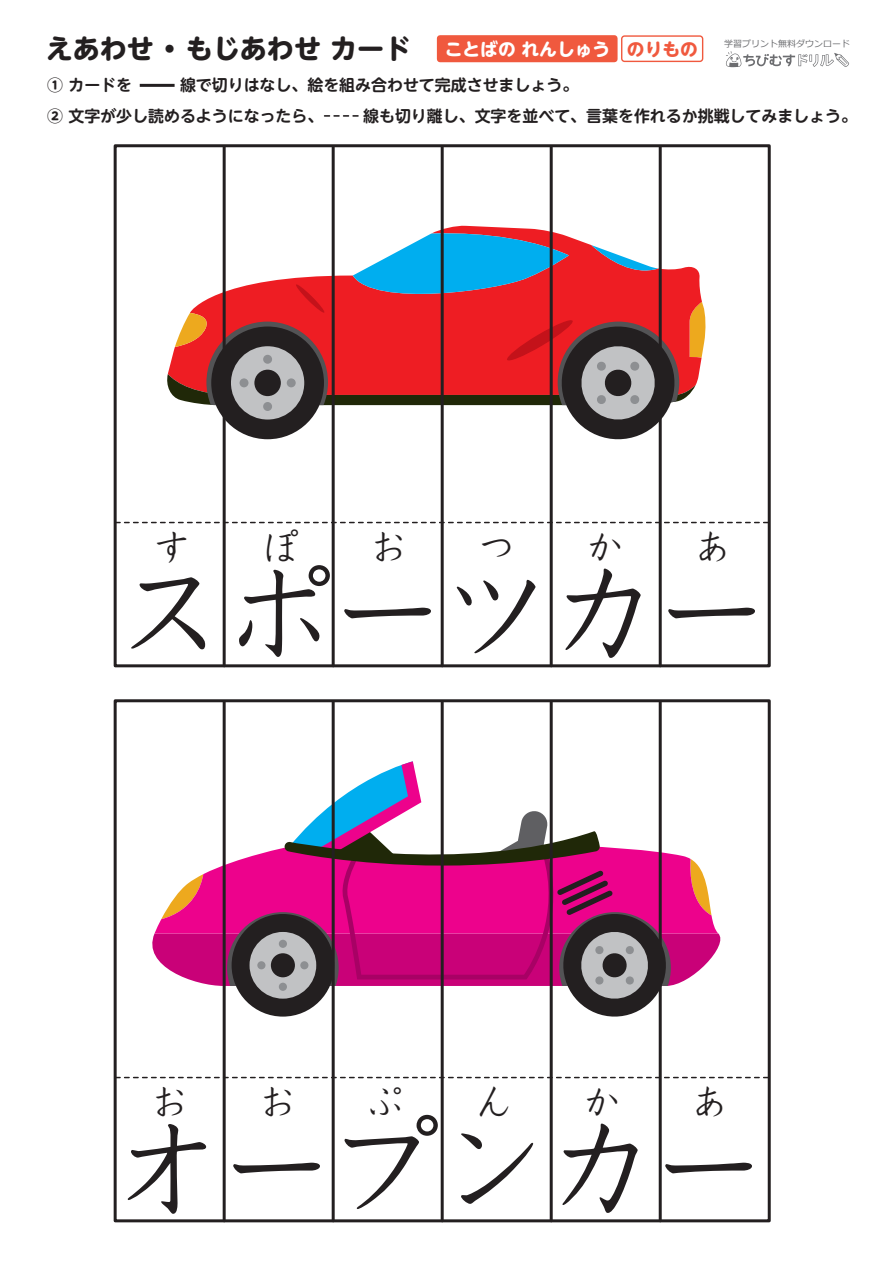
<style>
.page{position:relative;width:893px;height:1263px;background:#fff}
.page>*{position:absolute;margin:0;border:0;box-sizing:border-box;transform-origin:0 0}
.t1{font:108px "G Kyoka ICA Pro";color:#231f20}
.t2{font:36px "G Kyoka ICA Pro";color:#231f20}
.t3{font:700 27.15px "UD Shin M Go Pr 6 N";color:#231f20}
.t4{font:700 17.7px "UD Shin M Go Pr 6 N";color:#fff}
.t5{font:700 15.9px/30.6px "UD Shin M Go Pr 6 N De";color:#231f20}
.t6{font:9px "Meiryo";color:#6c6d70}
.s1{font-family:"UD Shin M Go Pr 6 N";font-weight:800}
.s2{color:#f0593e}
</style>
<div class="page">
<svg style="left:726px;top:51px;width:123px;height:16px"></svg>
<hr style="left:140px;top:84px;width:35px;height:3px;background:#231f20">
<svg style="left:324px;top:115px;width:35px;height:2px"></svg>
<div style="left:437px;top:35px;width:181px;height:27px;background:#f0593e"></div>
<div style="left:621px;top:35px;width:82px;height:27px;border:1px solid #f0593e;border-radius:3px"></div>
<svg style="left:152px;top:761px;width:569px;height:260px"></svg>
<svg style="left:222px;top:225px;width:437px;height:8px"></svg>
<svg style="left:167px;top:233px;width:539px;height:212px"></svg>
<div style="left:114px;top:699px;width:657px;height:523px;border:3px solid #231f20"></div>
<hr style="left:659px;top:702px;width:3px;height:519px;background:#231f20">
<hr style="left:550px;top:702px;width:3px;height:519px;background:#231f20">
<hr style="left:441px;top:702px;width:3px;height:519px;background:#231f20">
<hr style="left:332px;top:702px;width:3px;height:519px;background:#231f20">
<hr style="left:223px;top:702px;width:3px;height:519px;background:#231f20">
<svg style="left:116px;top:1077px;width:653px;height:1px"></svg>
<div style="left:114px;top:144px;width:657px;height:523px;border:3px solid #231f20"></div>
<hr style="left:659px;top:147px;width:3px;height:519px;background:#231f20">
<hr style="left:550px;top:147px;width:3px;height:519px;background:#231f20">
<hr style="left:441px;top:147px;width:3px;height:519px;background:#231f20">
<hr style="left:332px;top:147px;width:3px;height:519px;background:#231f20">
<hr style="left:223px;top:147px;width:3px;height:519px;background:#231f20">
<svg style="left:116px;top:522px;width:653px;height:1px"></svg>
<h3 class="t3" style="left:46px;top:25px;width:367px">えあわせ ・ もじあわせ カード</h3>
<p class="t6" style="left:724px;top:37px;width:127px">学習プリント無料ダウンロード</p>
<p class="t5" style="left:47px;top:69px;width:532px"><span class="s1">①</span> カードを　　 線で切りはなし、絵を組み合わせて完成させましょう。<br><span class="s1">②</span> 文字が少し読めるようになったら、</p>
<p class="t4" style="left:445px;top:34px;width:254px">ことばの れんしゅう <span class="s2">のりもの</span></p>
<p class="t5" style="left:363px;top:99px;width:495px">線も切り離し、文字を並べて、言葉を作れるか挑戦してみましょう。</p>
<h2 class="t2" style="left:154px;top:519px;width:37px">す</h2>
<h2 class="t2" style="left:262px;top:519px;width:37px">ぽ</h2>
<h2 class="t2" style="left:370px;top:519px;width:37px">お</h2>
<h2 class="t2" style="left:478px;top:519px;width:37px">つ</h2>
<h2 class="t2" style="left:586px;top:519px;width:37px">か</h2>
<h2 class="t2" style="left:694px;top:519px;width:37px">あ</h2>
<h1 class="t1" style="left:117px;top:529px;width:650px">スポーツカー</h1>
<h2 class="t2" style="left:151px;top:1074px;width:37px">お</h2>
<h2 class="t2" style="left:259px;top:1074px;width:37px">お</h2>
<h2 class="t2" style="left:367px;top:1074px;width:37px">ぷ</h2>
<h2 class="t2" style="left:475px;top:1074px;width:37px">ん</h2>
<h2 class="t2" style="left:583px;top:1074px;width:37px">か</h2>
<h2 class="t2" style="left:691px;top:1074px;width:37px">あ</h2>
<h1 class="t1" style="left:114px;top:1084px;width:650px">オープンカー</h1>
</div>
